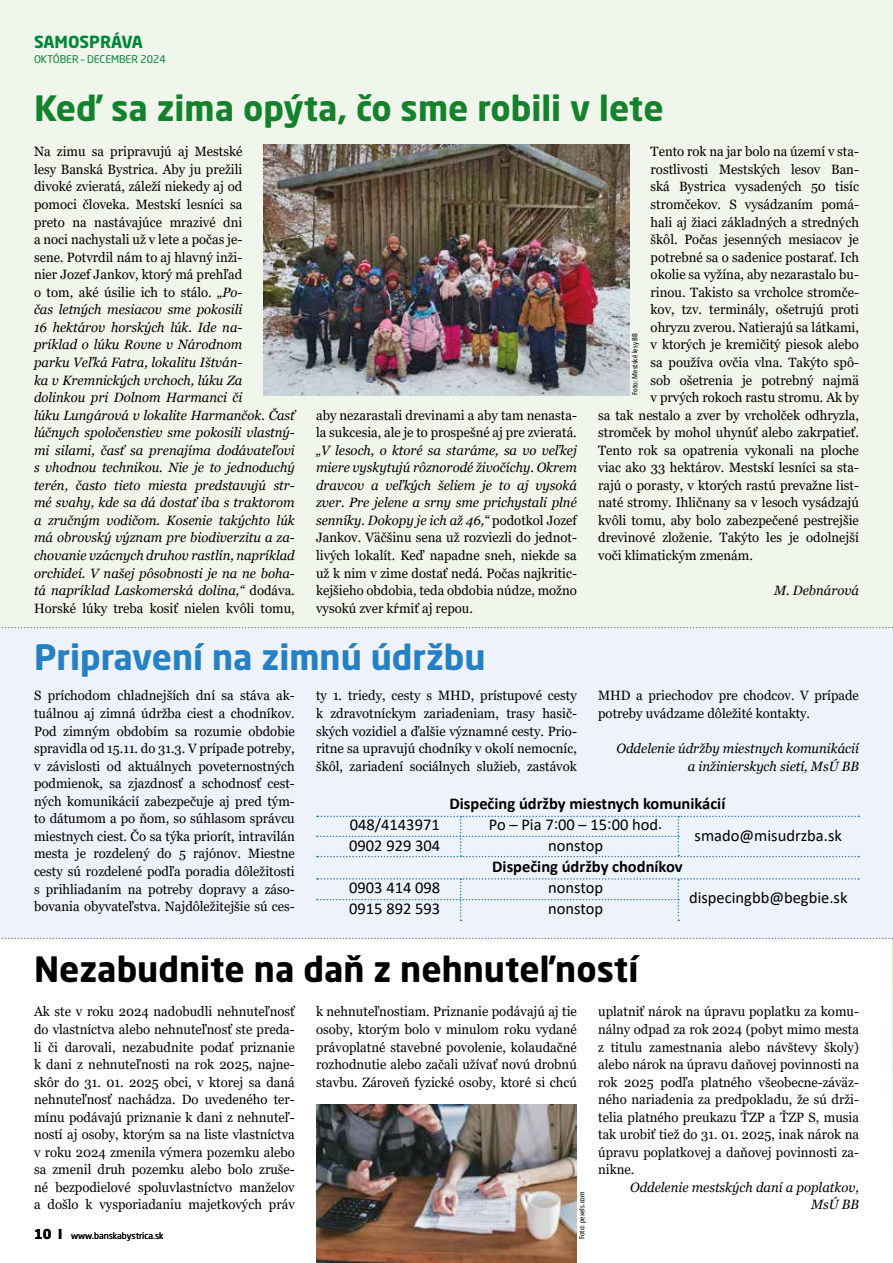
<style>
.page{position:relative;width:893px;height:1263px;background:#fff}
.page>*{position:absolute;margin:0;border:0;box-sizing:border-box;transform-origin:0 0}
.t1{font:700 34.5px "Neo Sans Pro";color:#14822c}
.t2{font:700 34.5px "Neo Sans Pro";color:#000}
.t3{font:700 34.5px "Neo Sans Pro";color:#2581c4}
.t4{font:16.5px "Calibri";color:#000}
.t5{font:700 16.5px "Calibri";color:#000}
.t6{font:700 16.5px "Neo Sans Pro";color:#008638}
.t7{font:13.5px/17.5px "Georgia";color:#000;text-align:justify}
.t8{font:italic 13.5px/17.5px "Georgia";color:#000;text-align:right}
.t9{font:10.5px "Neo Sans Pro";color:#008638}
.t10{font:9px "Neo Sans Pro";color:#000}
.t11{font:7.5px "Frutiger Cond CE";color:#000}
.s1{font-style:normal}
.s2{font-style:italic}
.s3{font-weight:700;font-size:13.5px}
</style>
<div class="page">
<svg style="left:892px;top:939px;width:1px;height:250px"></svg>
<div style="left:0;top:628px;width:893px;height:310px;background:#eef2fa"></div>
<div style="left:0;top:0;width:893px;height:628px;background:#f1f6ec"></div>
<svg style="left:0;top:627px;width:893px;height:1px"></svg>
<svg style="left:0;top:938px;width:893px;height:1px"></svg>
<svg style="left:317px;top:878px;width:542px;height:43px"></svg>
<svg style="left:317px;top:816px;width:542px;height:41px"></svg>
<img style="left:264px;top:145px;width:365px;height:250px">
<img style="left:316px;top:1104px;width:261px;height:159px">
<p class="t6" style="left:34px;top:31px;width:110px">SAMOSPRÁVA</p>
<p class="t9" style="left:34px;top:52px;width:133px">OKTÓBER – DECEMBER 2024</p>
<h1 class="t1" style="left:34px;top:86px;width:631px">Keď sa zima opýta, čo sme robili v lete</h1>
<p class="t8" style="left:34px;top:143px;width:262px;text-align:left"><span class="s1">Na zimu sa pripravujú aj Mestské<br>lesy Banská Bystrica. Aby ju prežili<br>divoké zvieratá, záleží niekedy aj od<br>pomoci človeka. Mestskí lesníci sa<br>preto na nastávajúce mrazivé dni<br>a noci nachystali už v lete a počas je-<br>sene. Potvrdil nám to aj hlavný inži-<br>nier Jozef Jankov, ktorý má prehľad<br>o tom, aké úsilie ich to stálo.</span> „Po-<br>čas letných mesiacov sme pokosili<br>16 hektárov horských lúk. Ide na-<br>príklad o lúku Rovne v Národnom<br>parku Veľká Fatra, lokalitu Ištván-<br>ka v Kremnických vrchoch, lúku Za dolinkou pri Dolnom Harmanci či<br>lúku Lungárová v lokalite Harmančok. Časť lúčnych spoločenstiev sme pokosili vlastný&shy;mi silami, časť sa prenajíma dodávateľovi s vhodnou technikou. Nie je to jednoduchý terén, často tieto miesta predstavujú str&shy;mé svahy, kde sa dá dostať iba s traktorom a zručným vodičom. Kosenie takýchto lúk má obrovský význam pre biodiverzitu a za&shy;chovanie vzácnych druhov rastlín, napríklad orchideí. V našej pôsobnosti je na ne boha&shy;tá napríklad Laskomerská dolina,“ <span class="s1">dodáva.<br>Horské lúky treba kosiť nielen kvôli tomu,</span></p>
<p class="t7" style="left:651px;top:143px;width:210px">Tento rok na jar bolo na území v sta-</p>
<p class="t7" style="left:651px;top:161px;width:210px">rostlivosti Mestských lesov Ban-</p>
<p class="t7" style="left:651px;top:178px;width:210px">ská Bystrica vysadených 50 tisíc</p>
<p class="t7" style="left:651px;top:196px;width:210px">stromčekov. S vysádzaním pomá-</p>
<p class="t7" style="left:651px;top:213px;width:210px">hali aj žiaci základných a stredných</p>
<p class="t7" style="left:651px;top:231px;width:210px">škôl. Počas jesenných mesiacov je</p>
<p class="t7" style="left:651px;top:248px;width:210px">potrebné sa o sadenice postarať. Ich</p>
<p class="t7" style="left:651px;top:266px;width:210px">okolie sa vyžína, aby nezarastalo bu-</p>
<p class="t7" style="left:651px;top:284px;width:210px">rinou. Takisto sa vrcholce stromče-</p>
<p class="t7" style="left:651px;top:301px;width:210px">kov, tzv. terminály, ošetrujú proti</p>
<p class="t7" style="left:651px;top:319px;width:210px">ohryzu zverou. Natierajú sa látkami,</p>
<p class="t7" style="left:651px;top:336px;width:210px">v ktorých je kremičitý piesok alebo</p>
<p class="t7" style="left:651px;top:354px;width:210px">sa používa ovčia vlna. Takýto spô-</p>
<p class="t7" style="left:651px;top:371px;width:210px">sob ošetrenia je potrebný najmä</p>
<p class="t7" style="left:651px;top:389px;width:210px">v prvých rokoch rastu stromu. Ak by</p>
<p class="t7" style="left:598px;top:406px;width:262px">sa tak nestalo a zver by vrcholček odhryzla,</p>
<p class="t7" style="left:598px;top:424px;width:262px">stromček by mohol uhynúť alebo zakrpatieť.</p>
<p class="t7" style="left:598px;top:442px;width:262px">Tento rok sa opatrenia vykonali na ploche</p>
<p class="t7" style="left:598px;top:459px;width:262px">viac ako 33 hektárov. Mestskí lesníci sa sta-</p>
<p class="t7" style="left:598px;top:477px;width:262px">rajú o porasty, v ktorých rastú prevažne list-</p>
<p class="t7" style="left:598px;top:494px;width:262px">naté stromy. Ihličnany sa v lesoch vysádzajú</p>
<p class="t7" style="left:598px;top:512px;width:262px">kvôli tomu, aby bolo zabezpečené pestrejšie</p>
<p class="t7" style="left:598px;top:529px;width:262px">drevinové zloženie. Takýto les je odolnejší</p>
<p class="t7" style="left:598px;top:547px;width:156px">voči klimatickým zmenám.</p>
<p class="t8" style="left:774px;top:582px;width:86px">M. Debnárová</p>
<p class="t11" style="left:631px;top:395px;width:64px;rotate:-90deg">Foto: Mestské lesy BB</p>
<p class="t7" style="left:316px;top:406px;width:262px">aby nezarastali drevinami a aby tam nenasta&shy;la sukcesia, ale je to prospešné aj pre zvieratá.</p>
<p class="t7" style="left:316px;top:442px;width:262px"><span class="s2">„V lesoch, o ktoré sa staráme, sa vo veľkej miere vyskytujú rôznorodé živočíchy. Okrem dravcov a veľkých šeliem je to aj vysoká zver. Pre jelene a srny sme prichystali plné senníky. Dokopy je ich až 46,“</span> podotkol Jozef Jankov. Väčšinu sena už rozviezli do jednot&shy;livých lokalít. Keď napadne sneh, niekde sa už k nim v zime dostať nedá. Počas najkritic&shy;kejšieho obdobia, teda obdobia núdze, možno vysokú zver kŕmiť aj repou.</p>
<h1 class="t3" style="left:34px;top:635px;width:453px">Pripravení na zimnú údržbu</h1>
<p class="t7" style="left:34px;top:687px;width:262px">S príchodom chladnejších dní sa stáva ak&shy;tuálnou aj zimná údržba ciest a chodníkov.<br>Pod zimným obdobím sa rozumie obdobie spravidla od 15.11. do 31.3. V prípade potreby, v závislosti od aktuálnych poveternostných podmienok, sa zjazdnosť a schodnosť cest&shy;ných komunikácií zabezpečuje aj pred tým&shy;to dátumom a po ňom, so súhlasom správcu miestnych ciest. Čo sa týka priorít, intravilán mesta je rozdelený do 5 rajónov. Miestne cesty sú rozdelené podľa poradia dôležitosti s prihliadaním na potreby dopravy a záso&shy;bovania obyvateľstva. Najdôležitejšie sú ces-</p>
<p class="t7" style="left:316px;top:687px;width:262px">ty 1. triedy, cesty s MHD, prístupové cesty k zdravotníckym zariadeniam, trasy hasič&shy;ských vozidiel a ďalšie významné cesty. Prio&shy;ritne sa upravujú chodníky v okolí nemocníc, škôl, zariadení sociálnych služieb, zastávok</p>
<p class="t7" style="left:598px;top:687px;width:262px">MHD a priechodov pre chodcov. V prípade potreby uvádzame dôležité kontakty.</p>
<p class="t8" style="left:617px;top:740px;width:244px">Oddelenie údržby miestnych komunikácií a inžinierskych sietí, MsÚ BB</p>
<p class="t5" style="left:449px;top:792px;width:277px">Dispečing údržby miestnych komunikácií</p>
<p class="t4" style="left:350px;top:813px;width:92px">048/4143971</p>
<p class="t4" style="left:489px;top:813px;width:175px">Po – Pia 7:00 – 15:00 hod.</p>
<p class="t4" style="left:695px;top:824px;width:149px">smado@misudrzba.sk</p>
<p class="t4" style="left:349px;top:834px;width:93px">0902 929 304</p>
<p class="t4" style="left:548px;top:834px;width:57px">nonstop</p>
<p class="t5" style="left:492px;top:855px;width:192px">Dispečing údržby chodníkov</p>
<p class="t4" style="left:349px;top:876px;width:93px">0903 414 098</p>
<p class="t4" style="left:548px;top:876px;width:57px">nonstop</p>
<p class="t4" style="left:689px;top:886px;width:160px">dispecingbb@begbie.sk</p>
<p class="t4" style="left:349px;top:897px;width:93px">0915 892 593</p>
<p class="t4" style="left:548px;top:897px;width:57px">nonstop</p>
<h1 class="t2" style="left:34px;top:947px;width:606px">Nezabudnite na daň z nehnuteľností</h1>
<p class="t7" style="left:34px;top:1003px;width:262px">Ak ste v roku 2024 nadobudli nehnuteľnosť do vlastníctva alebo nehnuteľnosť ste preda&shy;li či darovali, nezabudnite podať priznanie k dani z nehnuteľnosti na rok 2025, najne&shy;skôr do 31. 01. 2025 obci, v ktorej sa daná nehnuteľnosť nachádza. Do uvedeného ter&shy;mínu podávajú priznanie k dani z nehnuteľ&shy;ností aj osoby, ktorým sa na liste vlastníctva v roku 2024 zmenila výmera pozemku alebo sa zmenil druh pozemku alebo bolo zruše&shy;né bezpodielové spoluvlastníctvo manželov a došlo k vysporiadaniu majetkových práv</p>
<p class="t7" style="left:316px;top:1003px;width:262px">k nehnuteľnostiam. Priznanie podávajú aj tie osoby, ktorým bolo v minulom roku vydané právoplatné stavebné povolenie, kolaudačné rozhodnutie alebo začali užívať novú drobnú stavbu. Zároveň fyzické osoby, ktoré si chcú</p>
<p class="t7" style="left:598px;top:1003px;width:262px">uplatniť nárok na úpravu poplatku za komu&shy;nálny odpad za rok 2024 (pobyt mimo mesta z titulu zamestnania alebo návštevy školy) alebo nárok na úpravu daňovej povinnosti na rok 2025 podľa platného všeobecne-záväz&shy;ného nariadenia za predpokladu, že sú drži&shy;telia platného preukazu ŤZP a ŤZP S, musia tak urobiť tiež do 31. 01. 2025, inak nárok na úpravu poplatkovej a daňovej povinnosti za&shy;nikne.</p>
<p class="t8" style="left:630px;top:1178px;width:230px">Oddelenie mestských daní a poplatkov,<br>MsÚ BB</p>
<p class="t11" style="left:578px;top:1239px;width:49px;rotate:-90deg">Foto: pexels.com</p>
<p class="t10" style="left:34px;top:1230px;width:131px"><span class="s3">10 I</span> www.banskabystrica.sk</p>
</div>
